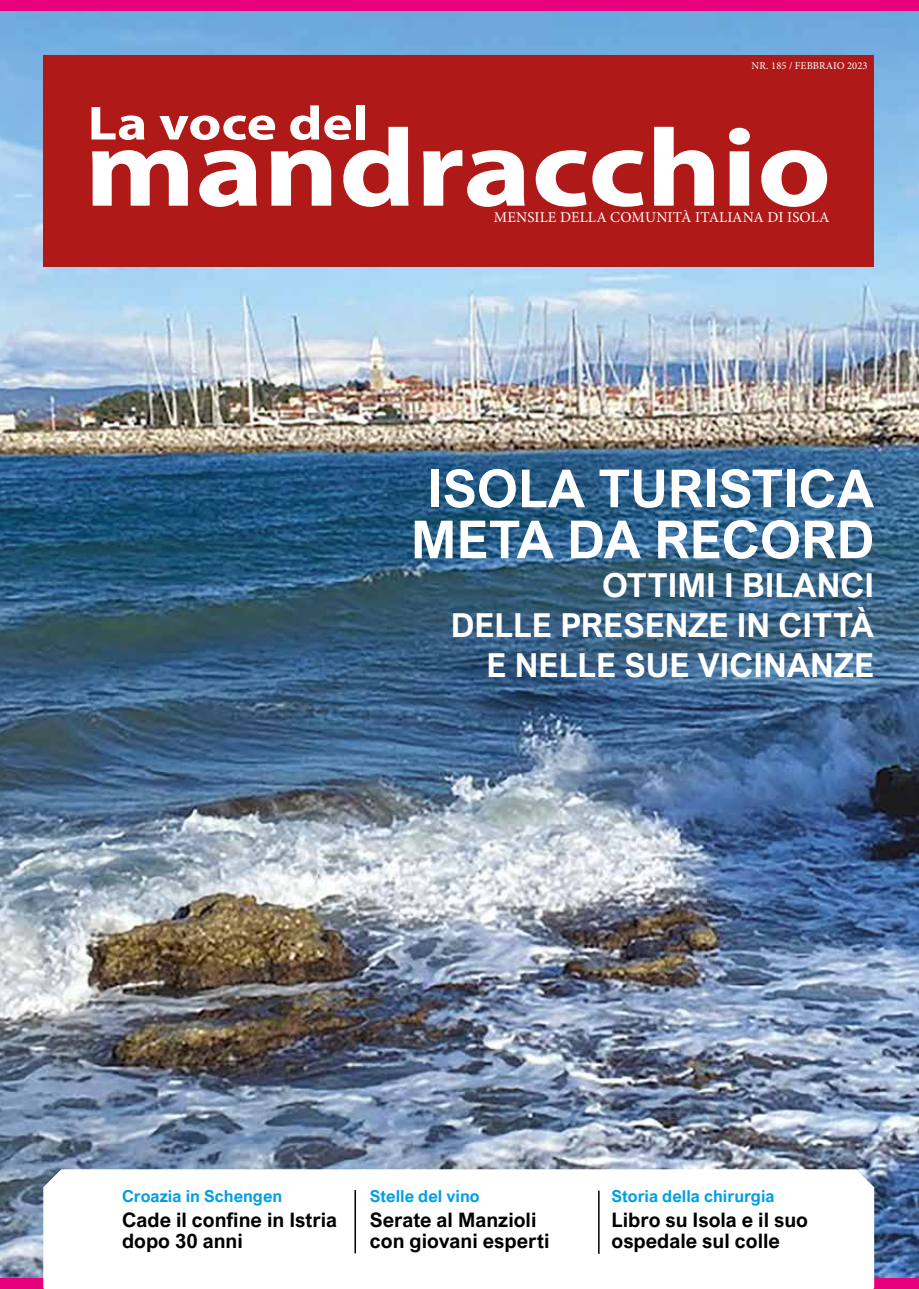
<style>
.page{position:relative;width:919px;height:1289px;background:#fff}
.page>*{position:absolute;margin:0;border:0;box-sizing:border-box;transform-origin:0 0}
.t1{font:700 111px "Myriad Pro";color:#fff;scale:1.16 1}
.t2{font:700 52.5px/51px "Arial Nova";color:#fff;text-align:center}
.t3{font:700 48px "Myriad Pro";color:#fff;scale:1.19 1}
.t4{font:700 33px/39.6px "Arial Nova";color:#fff;text-align:right}
.t5{font:700 19.95px/21px "Arial Nova";color:#000}
.t6{font:700 16.5px "Arial Nova";color:#009fe3}
.t7{font:15px "Minion Pro";letter-spacing:.01em;color:#fff}
.t8{font:10.5px "Minion Pro";letter-spacing:.01em;color:#fff}
</style>
<div class="page">
<img style="left:0;top:11px;width:918px;height:1266px">
<svg style="left:43px;top:1169px;width:831px;height:119px"></svg>
<div style="left:43px;top:55px;width:831px;height:211px;background:#af1917"></div>
<hr style="left:354px;top:1189px;width:2px;height:64px;background:#000">
<hr style="left:598px;top:1190px;width:1px;height:63px;background:#000">
<p class="t8" style="left:751px;top:58px;width:117px">NR. 185 / FEBBRAIO 2023</p>
<h3 class="t3" style="left:88px;top:92px;width:237px">La voce del</h3>
<h1 class="t1" style="left:85px;top:96px;width:645px">mandracchio</h1>
<p class="t7" style="left:494px;top:207px;width:337px">MENSILE DELLA COMUNITÀ ITALIANA DI ISOLA</p>
<h2 class="t2" style="left:411px;top:463px;width:465px">ISOLA TURISTICA<br>META DA RECORD</h2>
<h3 class="t4" style="left:450px;top:565px;width:425px">OTTIMI I BILANCI<br>DELLE PRESENZE IN CITTÀ<br>E NELLE SUE VICINANZE</h3>
<p class="t6" style="left:122px;top:1186px;width:162px">Croazia in Schengen</p>
<p class="t5" style="left:122px;top:1209px;width:217px">Cade il confine in Istria dopo 30 anni</p>
<p class="t6" style="left:370px;top:1186px;width:111px">Stelle del vino</p>
<p class="t5" style="left:370px;top:1209px;width:181px">Serate al Manzioli con giovani esperti</p>
<p class="t6" style="left:611px;top:1186px;width:164px">Storia della chirurgia</p>
<p class="t5" style="left:611px;top:1209px;width:198px">Libro su Isola e il suo ospedale sul colle</p>
</div>
